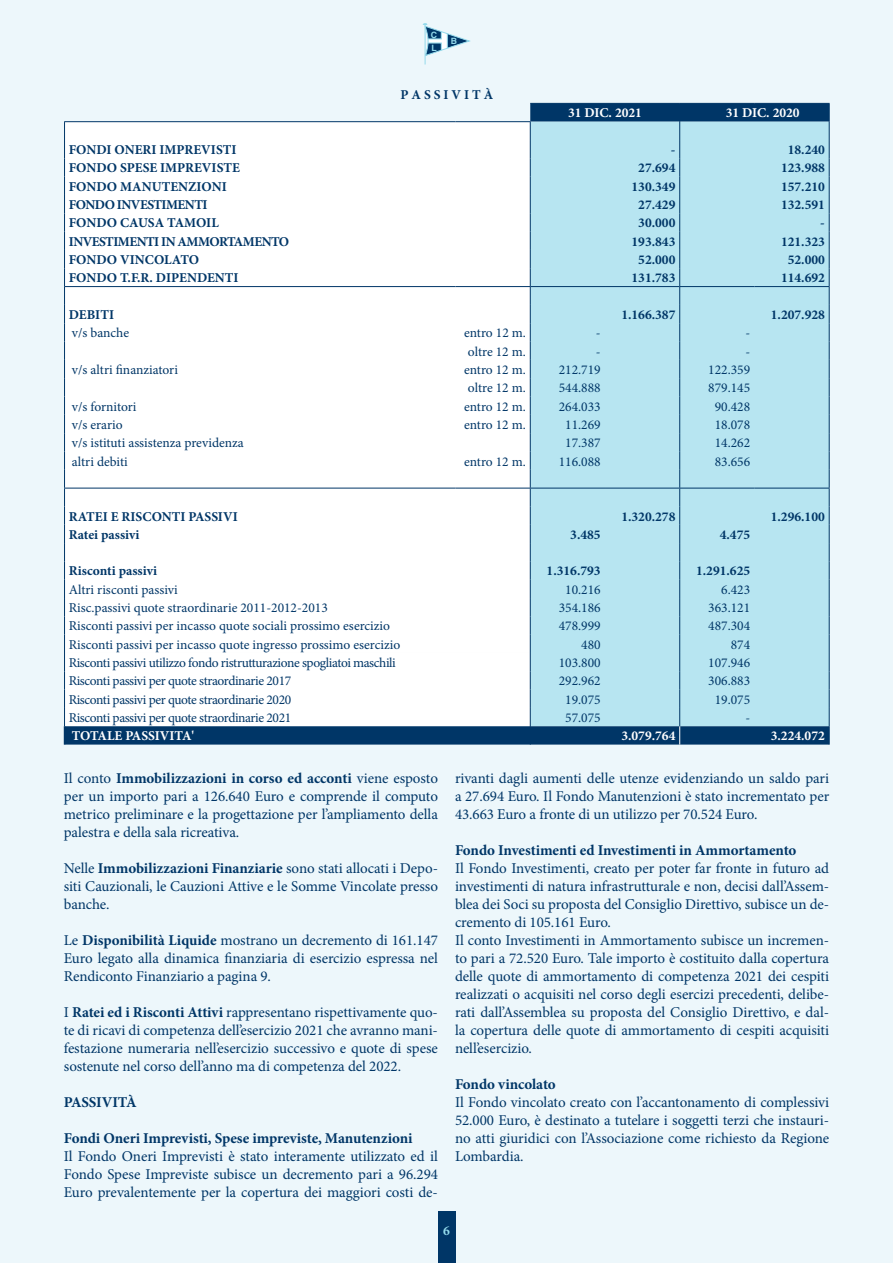
<style>
.page{position:relative;width:893px;height:1263px;background:#edf7fb}
.page>*{position:absolute;margin:0;border:0;box-sizing:border-box;transform-origin:0 0}
.t1{font:15px/18px "Minion Pro";letter-spacing:-.005em;color:#003667;text-align:justify}
.t2{font:700 15px "Minion Pro";letter-spacing:-.01em;color:#003667}
.t3{font:13.5px "Minion Pro";letter-spacing:-.005em;color:#003667}
.t4{font:700 13.5px "Minion Pro";color:#003667}
.t5{font:13.5px "Minion Pro";letter-spacing:-.03em;color:#003667}
.t6{font:700 13.5px "Minion Pro";color:#fff}
.t7{font:700 13.5px "Minion Pro";letter-spacing:-.04em;color:#003667}
.t8{font:700 13.5px "Minion Pro";color:#94daeb}
.t9{font:700 8.7px/13px "Helvetica";color:#94daeb}
.s1{color:#003667}
.s2{font-weight:700}
</style>
<div class="page">
<svg style="left:64px;top:103px;width:766px;height:641px;background:#d8ebf2"></svg>
<div style="left:438px;top:1211px;width:17px;height:52px;background:#003667"></div>
<hr style="left:425px;top:25px;width:1px;height:40px;background:#94daeb">
<svg style="left:422px;top:23px;width:48px;height:33px"></svg>
<p class="t9" style="left:431px;top:29px;width:8px">C<br>L</p>
<p class="t9" style="left:451px;top:35px;width:8px">B</p>
<p class="t4" style="left:400px;top:85px;width:94px">P A S S I V I T À</p>
<p class="t6" style="left:568px;top:104px;width:75px">31 DIC. 2021</p>
<p class="t6" style="left:709px;top:104px;width:92px"><span class="s1">31</span> 31 DIC. 2020</p>
<p class="t4" style="left:69px;top:140px;width:169px">FONDI ONERI IMPREVISTI</p>
<p class="t4" style="left:671px;top:140px;width:6px">-</p>
<p class="t4" style="left:788px;top:140px;width:39px">18.240</p>
<p class="t4" style="left:69px;top:159px;width:173px">FONDO SPESE IMPREVISTE</p>
<p class="t4" style="left:638px;top:159px;width:39px">27.694</p>
<p class="t4" style="left:781px;top:159px;width:45px">123.988</p>
<p class="t4" style="left:69px;top:177px;width:160px">FONDO MANUTENZIONI</p>
<p class="t4" style="left:631px;top:177px;width:45px">130.349</p>
<p class="t4" style="left:781px;top:177px;width:45px">157.210</p>
<p class="t7" style="left:69px;top:195px;width:140px">FONDO INVESTIMENTI</p>
<p class="t4" style="left:638px;top:195px;width:39px">27.429</p>
<p class="t4" style="left:781px;top:195px;width:45px">132.591</p>
<p class="t4" style="left:69px;top:214px;width:152px">FONDO CAUSA TAMOIL</p>
<p class="t4" style="left:638px;top:214px;width:39px">30.000</p>
<p class="t4" style="left:820px;top:214px;width:6px">-</p>
<p class="t7" style="left:69px;top:232px;width:222px">INVESTIMENTI IN AMMORTAMENTO</p>
<p class="t4" style="left:631px;top:232px;width:45px">193.843</p>
<p class="t4" style="left:781px;top:232px;width:45px">121.323</p>
<p class="t4" style="left:69px;top:250px;width:132px">FONDO VINCOLATO</p>
<p class="t4" style="left:638px;top:250px;width:39px">52.000</p>
<p class="t4" style="left:788px;top:250px;width:39px">52.000</p>
<p class="t4" style="left:69px;top:268px;width:171px">FONDO T.F.R. DIPENDENTI</p>
<p class="t4" style="left:631px;top:268px;width:45px">131.783</p>
<p class="t4" style="left:781px;top:268px;width:45px">114.692</p>
<p class="t4" style="left:69px;top:305px;width:47px">DEBITI</p>
<p class="t4" style="left:621px;top:305px;width:56px">1.166.387</p>
<p class="t4" style="left:771px;top:305px;width:56px">1.207.928</p>
<p class="t3" style="left:72px;top:324px;width:59px">v/s banche</p>
<p class="t3" style="left:464px;top:324px;width:63px">entro 12 m.</p>
<p class="t3" style="left:596px;top:324px;width:6px">-</p>
<p class="t3" style="left:745px;top:324px;width:6px">-</p>
<p class="t3" style="left:468px;top:342px;width:60px">oltre 12 m.</p>
<p class="t3" style="left:596px;top:342px;width:6px">-</p>
<p class="t3" style="left:745px;top:342px;width:6px">-</p>
<p class="t3" style="left:72px;top:361px;width:108px">v/s altri finanziatori</p>
<p class="t3" style="left:464px;top:361px;width:63px">entro 12 m.</p>
<p class="t3" style="left:559px;top:361px;width:43px">212.719</p>
<p class="t3" style="left:708px;top:361px;width:43px">122.359</p>
<p class="t3" style="left:468px;top:379px;width:60px">oltre 12 m.</p>
<p class="t3" style="left:559px;top:379px;width:43px">544.888</p>
<p class="t3" style="left:708px;top:379px;width:43px">879.145</p>
<p class="t3" style="left:72px;top:397px;width:66px">v/s fornitori</p>
<p class="t3" style="left:464px;top:397px;width:63px">entro 12 m.</p>
<p class="t3" style="left:559px;top:397px;width:43px">264.033</p>
<p class="t3" style="left:715px;top:397px;width:37px">90.428</p>
<p class="t3" style="left:72px;top:416px;width:52px">v/s erario</p>
<p class="t3" style="left:464px;top:416px;width:63px">entro 12 m.</p>
<p class="t3" style="left:565px;top:416px;width:37px">11.269</p>
<p class="t3" style="left:715px;top:416px;width:37px">18.078</p>
<p class="t3" style="left:72px;top:434px;width:174px">v/s istituti assistenza previdenza</p>
<p class="t3" style="left:565px;top:434px;width:37px">17.387</p>
<p class="t3" style="left:715px;top:434px;width:37px">14.262</p>
<p class="t3" style="left:72px;top:452px;width:57px">altri debiti</p>
<p class="t3" style="left:464px;top:452px;width:63px">entro 12 m.</p>
<p class="t3" style="left:559px;top:452px;width:43px">116.088</p>
<p class="t3" style="left:715px;top:452px;width:37px">83.656</p>
<p class="t4" style="left:69px;top:507px;width:171px">RATEI E RISCONTI PASSIVI</p>
<p class="t4" style="left:621px;top:507px;width:56px">1.320.278</p>
<p class="t4" style="left:771px;top:507px;width:56px">1.296.100</p>
<p class="t4" style="left:69px;top:525px;width:72px">Ratei passivi</p>
<p class="t4" style="left:570px;top:525px;width:32px">3.485</p>
<p class="t4" style="left:720px;top:525px;width:32px">4.475</p>
<p class="t4" style="left:69px;top:562px;width:90px">Risconti passivi</p>
<p class="t4" style="left:547px;top:562px;width:56px">1.316.793</p>
<p class="t4" style="left:696px;top:562px;width:56px">1.291.625</p>
<p class="t3" style="left:69px;top:580px;width:111px">Altri risconti passivi</p>
<p class="t3" style="left:565px;top:580px;width:37px">10.216</p>
<p class="t3" style="left:721px;top:580px;width:30px">6.423</p>
<p class="t3" style="left:69px;top:599px;width:261px">Risc.passivi quote straordinarie 2011-2012-2013</p>
<p class="t3" style="left:559px;top:599px;width:43px">354.186</p>
<p class="t3" style="left:708px;top:599px;width:43px">363.121</p>
<p class="t3" style="left:69px;top:617px;width:323px">Risconti passivi per incasso quote sociali prossimo esercizio</p>
<p class="t3" style="left:559px;top:617px;width:43px">478.999</p>
<p class="t3" style="left:708px;top:617px;width:43px">487.304</p>
<p class="t3" style="left:69px;top:635px;width:333px">Risconti passivi per incasso quote ingresso prossimo esercizio</p>
<p class="t3" style="left:581px;top:635px;width:21px">480</p>
<p class="t3" style="left:731px;top:635px;width:21px">874</p>
<p class="t5" style="left:69px;top:654px;width:329px">Risconti passivi utilizzo fondo ristrutturazione spogliatoi maschili</p>
<p class="t3" style="left:559px;top:654px;width:43px">103.800</p>
<p class="t3" style="left:708px;top:654px;width:43px">107.946</p>
<p class="t5" style="left:69px;top:672px;width:224px">Risconti passivi per quote straordinarie 2017</p>
<p class="t3" style="left:559px;top:672px;width:43px">292.962</p>
<p class="t3" style="left:708px;top:672px;width:43px">306.883</p>
<p class="t5" style="left:69px;top:690px;width:224px">Risconti passivi per quote straordinarie 2020</p>
<p class="t3" style="left:565px;top:690px;width:37px">19.075</p>
<p class="t3" style="left:715px;top:690px;width:37px">19.075</p>
<p class="t5" style="left:69px;top:709px;width:224px">Risconti passivi per quote straordinarie 2021</p>
<p class="t3" style="left:565px;top:709px;width:37px">57.075</p>
<p class="t3" style="left:745px;top:709px;width:6px">-</p>
<p class="t6" style="left:72px;top:726px;width:124px">TOTALE PASSIVITA'</p>
<p class="t6" style="left:621px;top:726px;width:56px">3.079.764</p>
<p class="t6" style="left:771px;top:726px;width:56px">3.224.072</p>
<p class="t1" style="left:64px;top:769px;width:376px">Il conto <span class="s2">Immobilizzazioni in corso ed acconti</span> viene esposto per un importo pari a 126.640 Euro e comprende il computo metrico preliminare e la progettazione per l’ampliamento della palestra e della sala ricreativa.</p>
<p class="t1" style="left:64px;top:859px;width:376px">Nelle <span class="s2">Immobilizzazioni Finanziarie</span> sono stati allocati i Depo&shy;siti Cauzionali, le Cauzioni Attive e le Somme Vincolate presso banche.</p>
<p class="t1" style="left:64px;top:931px;width:376px">Le <span class="s2">Disponibilità Liquide</span> mostrano un decremento di 161.147<br>Euro legato alla dinamica finanziaria di esercizio espressa nel Rendiconto Finanziario a pagina 9.</p>
<p class="t1" style="left:64px;top:1003px;width:376px">I <span class="s2">Ratei ed i Risconti Attivi</span> rappresentano rispettivamente quo&shy;te di ricavi di competenza dell’esercizio 2021 che avranno mani&shy;festazione numeraria nell’esercizio successivo e quote di spese sostenute nel corso dell’anno ma di competenza del 2022.</p>
<p class="t2" style="left:64px;top:1091px;width:75px">PASSIVITÀ</p>
<p class="t2" style="left:64px;top:1127px;width:350px">Fondi Oneri Imprevisti, Spese impreviste, Manutenzioni</p>
<p class="t1" style="left:64px;top:1147px;width:376px">Il Fondo Oneri Imprevisti è stato interamente utilizzato ed il Fondo Spese Impreviste subisce un decremento pari a 96.294<br>Euro prevalentemente per la copertura dei maggiori costi de-</p>
<p class="t1" style="left:455px;top:769px;width:376px">rivanti dagli aumenti delle utenze evidenziando un saldo pari a 27.694 Euro. Il Fondo Manutenzioni è stato incrementato per 43.663 Euro a fronte di un utilizzo per 70.524 Euro.</p>
<p class="t2" style="left:455px;top:839px;width:343px">Fondo Investimenti ed Investimenti in Ammortamento</p>
<p class="t1" style="left:455px;top:859px;width:376px;text-align:left">Il Fondo Investimenti, creato per poter far fronte in futuro ad investimenti di natura infrastrutturale e non, decisi dall’Assem&shy;blea dei Soci su proposta del Consiglio Direttivo, subisce un de&shy;cremento di 105.161 Euro.<br>Il conto Investimenti in Ammortamento subisce un incremen&shy;to pari a 72.520 Euro. Tale importo è costituito dalla copertura delle quote di ammortamento di competenza 2021 dei cespiti realizzati o acquisiti nel corso degli esercizi precedenti, delibe&shy;rati dall’Assemblea su proposta del Consiglio Direttivo, e dal&shy;la copertura delle quote di ammortamento di cespiti acquisiti nell’esercizio.</p>
<p class="t2" style="left:455px;top:1073px;width:102px">Fondo vincolato</p>
<p class="t1" style="left:455px;top:1093px;width:376px">Il Fondo vincolato creato con l’accantonamento di complessivi 52.000 Euro, è destinato a tutelare i soggetti terzi che instauri&shy;no atti giuridici con l’Associazione come richiesto da Regione Lombardia.</p>
<p class="t8" style="left:443px;top:1221px;width:8px">6</p>
</div>
